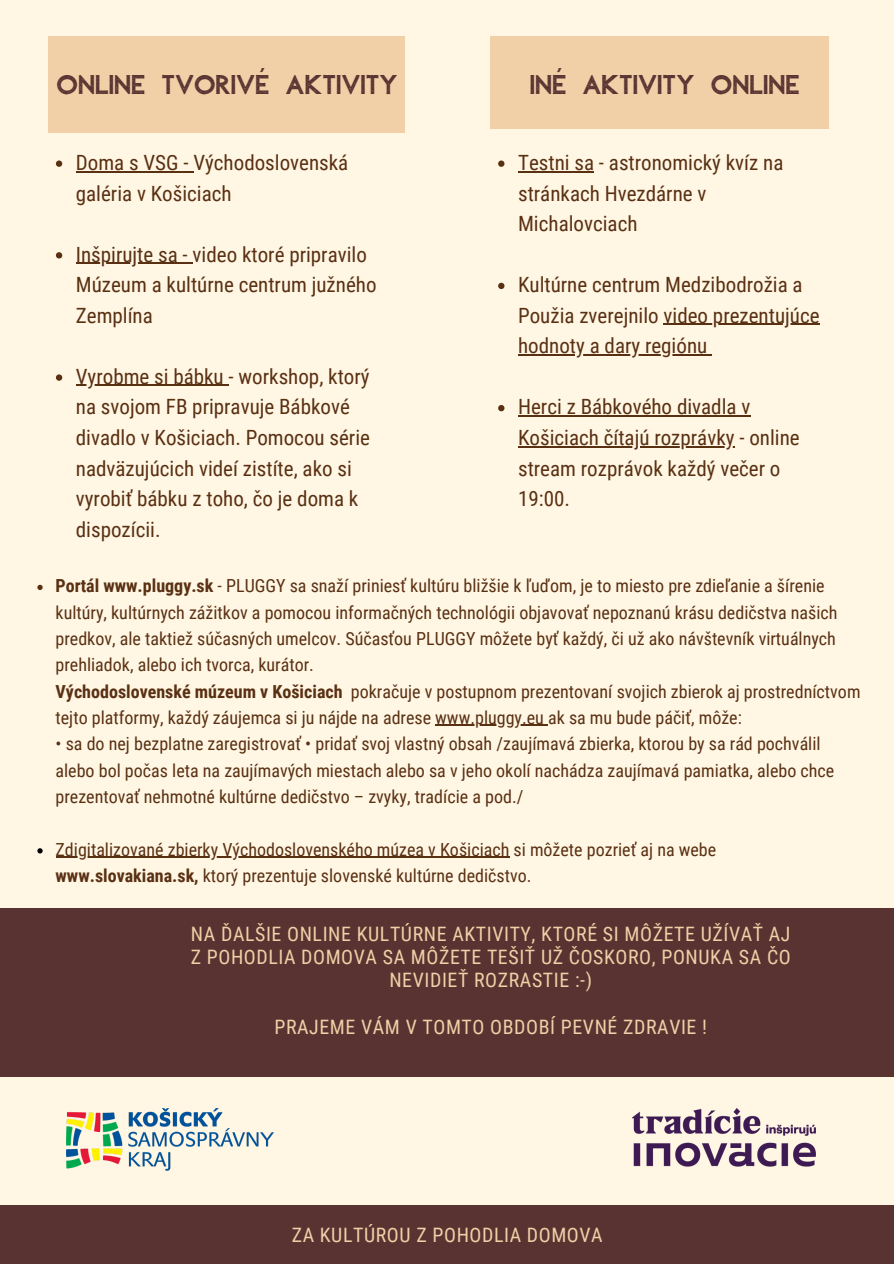
<style>
.page{position:relative;width:894px;height:1264px;background:#fff}
.page>*{position:absolute;margin:0;border:0;box-sizing:border-box;transform-origin:0 0}
.t1{font:27px "Aleppo";color:#593331}
.t2{font:21px/30.6px "Roboto Condensed";color:#5a3013}
.t3{font:19.8px/23.1px "Roboto Condensed";letter-spacing:.03em;color:#f1cfa7;text-align:center}
.t4{font:18px/26.4px "Roboto Condensed";color:#5a3013}
.s1{font-weight:700}
</style>
<div class="page">
<div style="left:0;top:0;width:893px;height:1263px;background:#fff7e4"></div>
<div style="left:490px;top:37px;width:338px;height:91px;background:#f1cfa7"></div>
<div style="left:0;top:1205px;width:893px;height:58px;background:#593331"></div>
<div style="left:49px;top:37px;width:355px;height:96px;background:#f1cfa7"></div>
<div style="left:0;top:908px;width:893px;height:168px;background:#593331"></div>
<img style="left:66px;top:1108px;width:208px;height:62px">
<img style="left:632px;top:1108px;width:183px;height:58px">
<svg style="left:498px;top:160px;width:6px;height:7px"></svg>
<hr style="left:518px;top:171px;width:76px;height:1px;background:#5a3013">
<svg style="left:498px;top:283px;width:6px;height:6px"></svg>
<hr style="left:663px;top:324px;width:156px;height:1px;background:#5a3013">
<hr style="left:518px;top:354px;width:189px;height:1px;background:#5a3013">
<svg style="left:498px;top:405px;width:6px;height:6px"></svg>
<hr style="left:518px;top:415px;width:232px;height:1px;background:#5a3013">
<hr style="left:518px;top:446px;width:216px;height:1px;background:#5a3013">
<svg style="left:56px;top:160px;width:6px;height:7px"></svg>
<hr style="left:76px;top:171px;width:117px;height:1px;background:#5a3013">
<svg style="left:56px;top:252px;width:6px;height:6px"></svg>
<hr style="left:76px;top:263px;width:116px;height:1px;background:#5a3013">
<svg style="left:56px;top:374px;width:6px;height:7px"></svg>
<hr style="left:76px;top:385px;width:152px;height:1px;background:#5a3013">
<svg style="left:37px;top:585px;width:6px;height:5px"></svg>
<svg style="left:37px;top:848px;width:6px;height:5px"></svg>
<hr style="left:56px;top:856px;width:453px;height:1px;background:#5a3013">
<hr style="left:435px;top:725px;width:113px;height:1px;background:#5a3013">
<h1 class="t1" style="left:57px;top:67px;width:343px">ONLINE TVORIVÉ AKTIVITY</h1>
<p class="t2" style="left:76px;top:147px;width:274px">Doma s VSG - Východoslovenská galéria v Košiciach</p>
<p class="t2" style="left:76px;top:239px;width:302px">Inšpirujte sa - video ktoré pripravilo<br>Múzeum a kultúrne centrum južného<br>Zemplína</p>
<p class="t2" style="left:76px;top:361px;width:295px">Vyrobme si bábku - workshop, ktorý na svojom FB pripravuje Bábkové divadlo v Košiciach. Pomocou série nadväzujúcich videí zistíte, ako si vyrobiť bábku z toho, čo je doma k dispozícii.</p>
<h1 class="t1" style="left:529px;top:67px;width:271px">INÉ AKTIVITY ONLINE</h1>
<p class="t2" style="left:518px;top:147px;width:267px">Testni sa - astronomický kvíz na stránkach Hvezdárne v<br>Michalovciach</p>
<p class="t2" style="left:518px;top:270px;width:303px">Kultúrne centrum Medzibodrožia a<br>Použia zverejnilo video prezentujúce hodnoty a dary regiónu</p>
<p class="t2" style="left:518px;top:392px;width:283px">Herci z Bábkového divadla v<br>Košiciach čítajú rozprávky - online stream rozprávok každý večer o<br>19:00.</p>
<p class="t4" style="left:56px;top:573px;width:783px"><span class="s1">Portál www.pluggy.sk</span> - PLUGGY sa snaží priniesť kultúru bližšie k ľuďom, je to miesto pre zdieľanie a šírenie kultúry, kultúrnych zážitkov a pomocou informačných technológii objavovať nepoznanú krásu dedičstva našich predkov, ale taktiež súčasných umelcov. Súčasťou PLUGGY môžete byť každý, či už ako návštevník virtuálnych prehliadok, alebo ich tvorca, kurátor.</p>
<p class="t4" style="left:56px;top:678px;width:806px"><span class="s1">Východoslovenské múzeum v Košiciach</span> pokračuje v postupnom prezentovaní svojich zbierok aj prostredníctvom tejto platformy, každý záujemca si ju nájde na adrese www.pluggy.eu ak sa mu bude páčiť, môže:</p>
<p class="t4" style="left:56px;top:731px;width:780px">• sa do nej bezplatne zaregistrovať • pridať svoj vlastný obsah /zaujímavá zbierka, ktorou by sa rád pochválil alebo bol počas leta na zaujímavých miestach alebo sa v jeho okolí nachádza zaujímavá pamiatka, alebo chce prezentovať nehmotné kultúrne dedičstvo – zvyky, tradície a pod./</p>
<p class="t4" style="left:56px;top:836px;width:662px">Zdigitalizované zbierky Východoslovenského múzea v Košiciach si môžete pozrieť aj na webe <span class="s1">www.slovakiana.sk,</span> ktorý prezentuje slovenské kultúrne dedičstvo.</p>
<p class="t3" style="left:191px;top:922px;width:601px">NA ĎALŠIE ONLINE KULTÚRNE AKTIVITY, KTORÉ SI MÔŽETE UŽÍVAŤ AJ<br>Z POHODLIA DOMOVA SA MÔŽETE TEŠIŤ UŽ ČOSKORO, PONUKA SA ČO<br>NEVIDIEŤ ROZRASTIE :-)</p>
<p class="t3" style="left:274px;top:1015px;width:434px">PRAJEME VÁM V TOMTO OBDOBÍ PEVNÉ ZDRAVIE !</p>
<p class="t3" style="left:291px;top:1223px;width:312px">ZA KULTÚROU Z POHODLIA DOMOVA</p>
</div>
